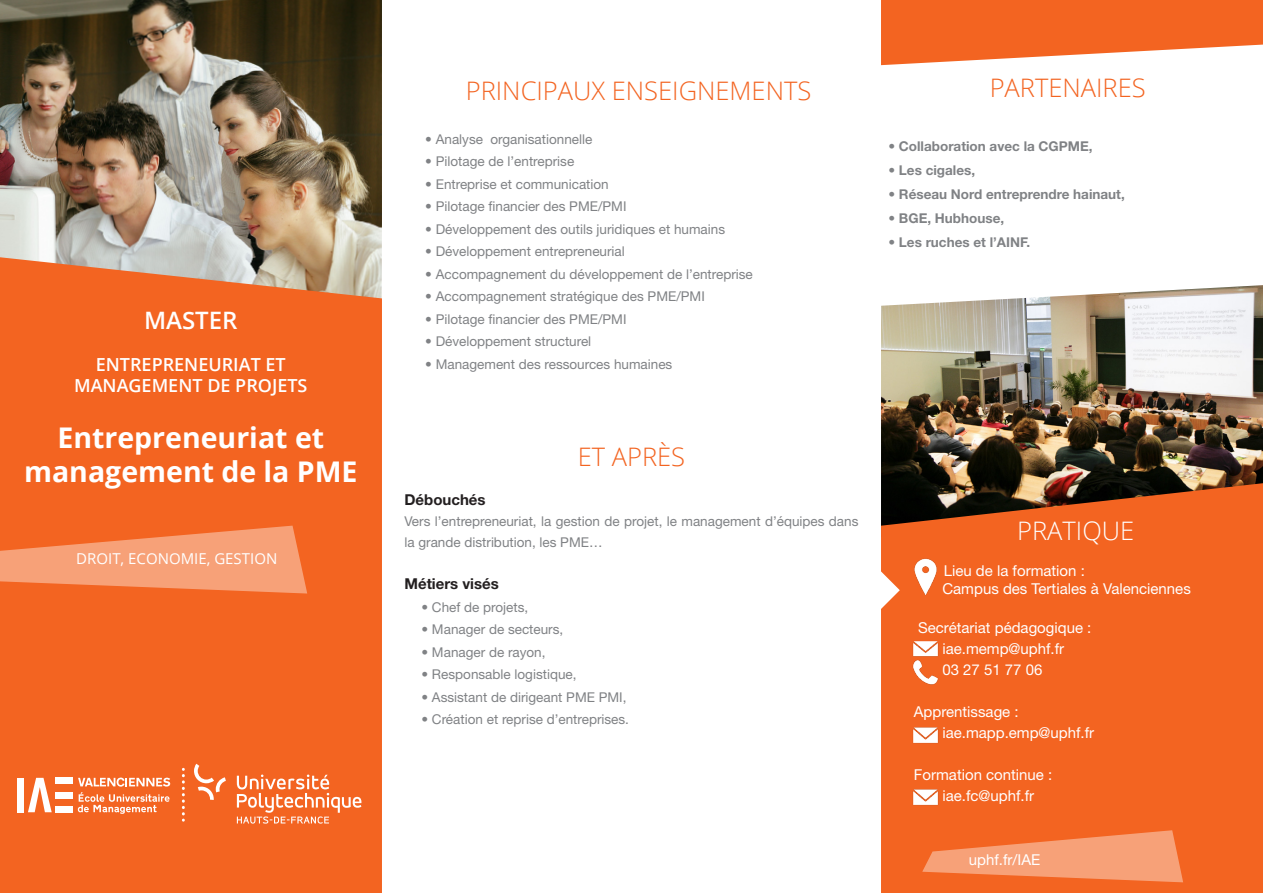
<style>
.page{position:relative;width:1263px;height:893px;background:#fff}
.page>*{position:absolute;margin:0;border:0;box-sizing:border-box;transform-origin:0 0}
.t1{font:700 28.5px "Open Sans";color:#fff}
.t2{font:300 25.5px "Open Sans";color:#f36421}
.t3{font:300 25.5px "Open Sans";color:#fff}
.t4{font:600 24px "Open Sans";color:#fff}
.t5{font:600 18px "Open Sans";color:#fff}
.t6{font:15px "Helvetica Neue LT Std";color:#fff}
.t7{font:15px "Open Sans";color:#fff}
.t8{font:700 15px "Helvetica Neue LT Std";color:#231f20}
.t9{font:13.5px/21px "Helvetica Neue LT Std";color:#808285}
.t10{font:700 13.5px "Helvetica Neue LT Std";color:#808285}
.s1{font-weight:400}
</style>
<div class="page">
<img style="left:881px;top:285px;width:382px;height:198px">
<div style="left:881px;top:483px;width:382px;height:410px;background:#f36421"></div>
<svg style="left:881px;top:571px;width:19px;height:38px"></svg>
<img style="left:0;top:0;width:382px;height:257px">
<div style="left:0;top:257px;width:382px;height:636px;background:#f36421"></div>
<svg style="left:0;top:526px;width:307px;height:67px"></svg>
<svg style="left:922px;top:830px;width:261px;height:52px"></svg>
<img style="left:901px;top:553px;width:48px;height:48px">
<img style="left:911px;top:722px;width:28px;height:27px">
<img style="left:911px;top:635px;width:28px;height:24px">
<img style="left:911px;top:784px;width:28px;height:27px">
<img style="left:911px;top:659px;width:28px;height:27px">
<svg style="left:881px;top:0;width:382px;height:65px"></svg>
<svg style="left:182px;top:769px;width:3px;height:52px"></svg>
<svg style="left:194px;top:764px;width:167px;height:60px"></svg>
<div style="left:17px;top:778px;width:6px;height:34px;background:#fff"></div>
<div style="left:56px;top:778px;width:17px;height:6px;background:#fff"></div>
<div style="left:56px;top:792px;width:17px;height:6px;background:#fff"></div>
<div style="left:56px;top:806px;width:17px;height:6px;background:#fff"></div>
<svg style="left:28px;top:778px;width:24px;height:34px"></svg>
<svg style="left:78px;top:778px;width:92px;height:36px"></svg>
<p class="t4" style="left:144px;top:304px;width:95px">MASTER</p>
<p class="t5" style="left:96px;top:352px;width:191px">ENTREPRENEURIAT ET</p>
<p class="t5" style="left:74px;top:373px;width:235px">MANAGEMENT DE PROJETS</p>
<p class="t1" style="left:57px;top:418px;width:268px">Entrepreneuriat et</p>
<p class="t1" style="left:24px;top:452px;width:335px">management de la PME</p>
<p class="t7" style="left:76px;top:548px;width:203px">DROIT, ECONOMIE, GESTION</p>
<p class="t2" style="left:466px;top:74px;width:347px">PRINCIPAUX ENSEIGNEMENTS</p>
<p class="t9" style="left:425px;top:128px;width:169px">• Analyse organisationnelle</p>
<p class="t9" style="left:425px;top:151px;width:151px">• Pilotage de l’entreprise</p>
<p class="t9" style="left:425px;top:173px;width:185px">• Entreprise et communication</p>
<p class="t9" style="left:425px;top:196px;width:203px">• Pilotage financier des PME/PMI</p>
<p class="t9" style="left:425px;top:218px;width:301px">• Développement des outils juridiques et humains</p>
<p class="t9" style="left:425px;top:241px;width:201px">• Développement entrepreneurial</p>
<p class="t9" style="left:425px;top:263px;width:329px">• Accompagnement du développement de l’entreprise</p>
<p class="t9" style="left:425px;top:286px;width:281px">• Accompagnement stratégique des PME/PMI</p>
<p class="t9" style="left:425px;top:308px;width:203px">• Pilotage financier des PME/PMI</p>
<p class="t9" style="left:425px;top:331px;width:168px">• Développement structurel</p>
<p class="t9" style="left:425px;top:353px;width:249px">• Management des ressources humaines</p>
<p class="t2" style="left:578px;top:439px;width:109px">ET APRÈS</p>
<p class="t8" style="left:404px;top:490px;width:83px">Débouchés</p>
<p class="t9" style="left:404px;top:510px;width:455px">Vers l’entrepreneuriat, la gestion de projet, le management d’équipes dans la grande distribution, les PME…</p>
<p class="t8" style="left:404px;top:574px;width:96px">Métiers visés</p>
<p class="t9" style="left:421px;top:596px;width:108px">• Chef de projets,</p>
<p class="t9" style="left:421px;top:618px;width:143px">• Manager de secteurs,</p>
<p class="t9" style="left:421px;top:641px;width:126px">• Manager de rayon,</p>
<p class="t9" style="left:421px;top:663px;width:157px">• Responsable logistique,</p>
<p class="t9" style="left:421px;top:686px;width:207px">• Assistant de dirigeant PME PMI,</p>
<p class="t9" style="left:421px;top:708px;width:209px">• Création et reprise d’entreprises.</p>
<p class="t2" style="left:990px;top:70px;width:158px">PARTENAIRES</p>
<p class="t10" style="left:888px;top:138px;width:206px"><span class="s1">•</span> Collaboration avec la CGPME,</p>
<p class="t10" style="left:888px;top:162px;width:88px"><span class="s1">•</span> Les cigales,</p>
<p class="t10" style="left:888px;top:186px;width:238px"><span class="s1">•</span> Réseau Nord entreprendre hainaut,</p>
<p class="t10" style="left:888px;top:210px;width:117px"><span class="s1">•</span> BGE, Hubhouse,</p>
<p class="t10" style="left:888px;top:234px;width:143px"><span class="s1">•</span> Les ruches et l’AINF.</p>
<p class="t3" style="left:1017px;top:513px;width:119px">PRATIQUE</p>
<p class="t6" style="left:944px;top:561px;width:143px">Lieu de la formation :</p>
<p class="t6" style="left:942px;top:579px;width:250px">Campus des Tertiales à Valenciennes</p>
<p class="t6" style="left:918px;top:618px;width:175px">Secrétariat pédagogique :</p>
<p class="t6" style="left:942px;top:639px;width:123px">iae.memp@uphf.fr</p>
<p class="t6" style="left:942px;top:660px;width:102px">03 27 51 77 06</p>
<p class="t6" style="left:914px;top:702px;width:106px">Apprentissage :</p>
<p class="t6" style="left:942px;top:723px;width:153px">iae.mapp.emp@uphf.fr</p>
<p class="t6" style="left:914px;top:765px;width:140px">Formation continue :</p>
<p class="t6" style="left:942px;top:786px;width:93px">iae.fc@uphf.fr</p>
<p class="t6" style="left:969px;top:850px;width:73px">uphf.fr/IAE</p>
</div>
